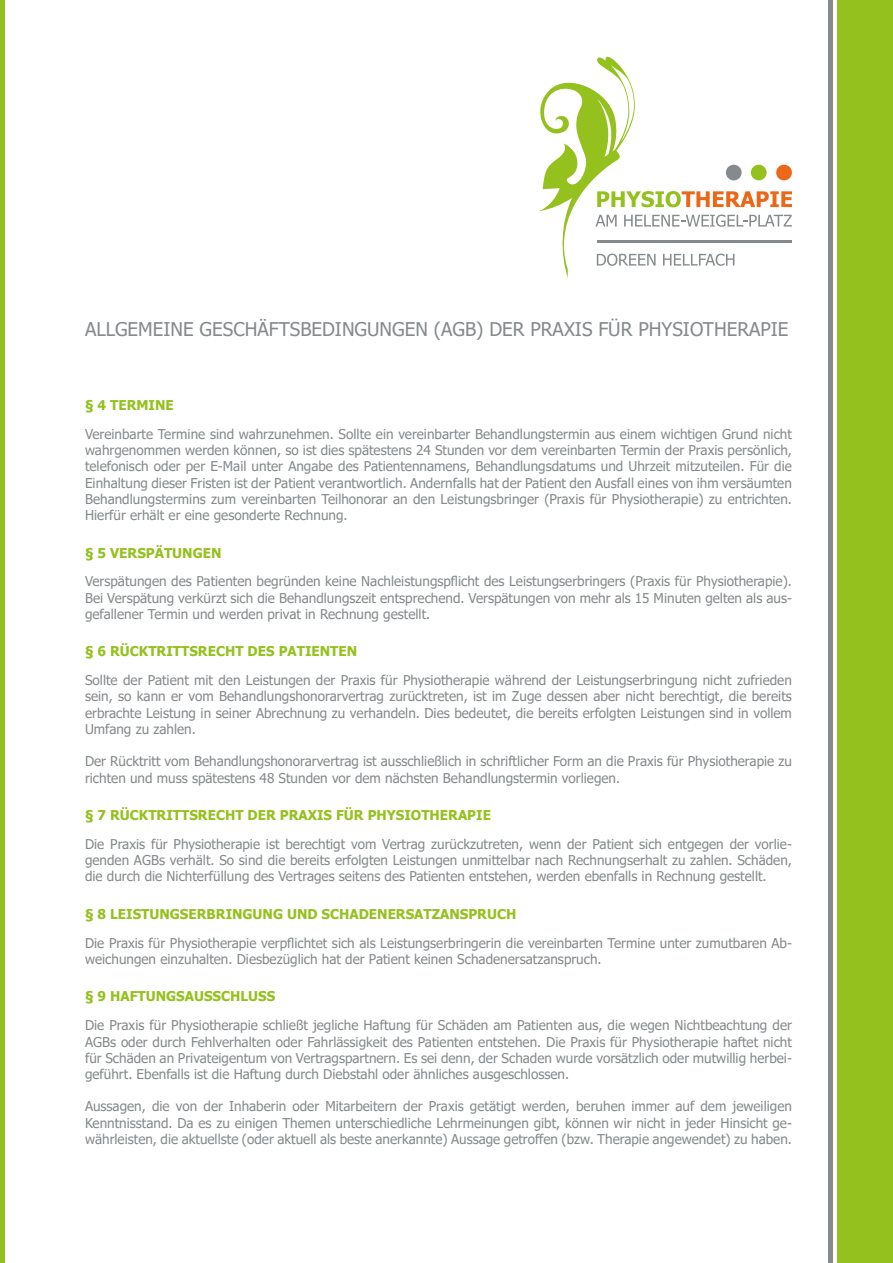
<style>
.page{position:relative;width:893px;height:1263px;background:#fff}
.page>*{position:absolute;margin:0;border:0;box-sizing:border-box;transform-origin:0 0}
.t1{font:18.9px "Tahoma";color:#868a8c}
.t2{font:13.5px/16.2px "Tahoma";color:#868a8c;text-align:justify}
.t3{font:700 13.5px "Tahoma";color:#95c11e}
</style>
<div class="page">
<div style="left:837px;top:0;width:56px;height:1263px;background:#95c11e"></div>
<hr style="left:829px;top:0;width:4px;height:1263px;background:#868a8c">
<hr style="left:0;top:0;width:4px;height:1263px;background:#95c11e">
<svg style="left:539px;top:57px;width:253px;height:221px"></svg>
<h1 class="t1" style="left:85px;top:317px;width:705px">ALLGEMEINE GESCHÄFTSBEDINGUNGEN (AGB) DER PRAXIS FÜR PHYSIOTHERAPIE</h1>
<p class="t3" style="left:85px;top:396px;width:90px">§ 4 TERMINE</p>
<p class="t2" style="left:85px;top:427px;width:708px">Vereinbarte Termine sind wahrzunehmen. Sollte ein vereinbarter Behandlungstermin aus einem wichtigen Grund nicht wahrgenommen werden können, so ist dies spätestens 24 Stunden vor dem vereinbarten Termin der Praxis persönlich, telefonisch oder per E-Mail unter Angabe des Patientennamens, Behandlungsdatums und Uhrzeit mitzuteilen. Für die Einhaltung dieser Fristen ist der Patient verantwortlich. Andernfalls hat der Patient den Ausfall eines von ihm versäumten Behandlungstermins zum vereinbarten Teilhonorar an den Leistungsbringer (Praxis für Physiotherapie) zu entrichten.<br>Hierfür erhält er eine gesonderte Rechnung.</p>
<p class="t3" style="left:85px;top:543px;width:138px">§ 5 VERSPÄTUNGEN</p>
<p class="t2" style="left:85px;top:574px;width:708px">Verspätungen des Patienten begründen keine Nachleistungspflicht des Leistungserbringers (Praxis für Physiotherapie).<br>Bei Verspätung verkürzt sich die Behandlungszeit entsprechend. Verspätungen von mehr als 15 Minuten gelten als aus&shy;gefallener Termin und werden privat in Rechnung gestellt.</p>
<p class="t3" style="left:85px;top:642px;width:274px">§ 6 RÜCKTRITTSRECHT DES PATIENTEN</p>
<p class="t2" style="left:85px;top:673px;width:708px">Sollte der Patient mit den Leistungen der Praxis für Physiotherapie während der Leistungserbringung nicht zufrieden sein, so kann er vom Behandlungshonorarvertrag zurücktreten, ist im Zuge dessen aber nicht berechtigt, die bereits erbrachte Leistung in seiner Abrechnung zu verhandeln. Dies bedeutet, die bereits erfolgten Leistungen sind in vollem Umfang zu zahlen.</p>
<p class="t2" style="left:85px;top:754px;width:708px">Der Rücktritt vom Behandlungshonorarvertrag ist ausschließlich in schriftlicher Form an die Praxis für Physiotherapie zu richten und muss spätestens 48 Stunden vor dem nächsten Behandlungstermin vorliegen.</p>
<p class="t3" style="left:85px;top:805px;width:407px">§ 7 RÜCKTRITTSRECHT DER PRAXIS FÜR PHYSIOTHERAPIE</p>
<p class="t2" style="left:85px;top:837px;width:708px">Die Praxis für Physiotherapie ist berechtigt vom Vertrag zurückzutreten, wenn der Patient sich entgegen der vorlie&shy;genden AGBs verhält. So sind die bereits erfolgten Leistungen unmittelbar nach Rechnungserhalt zu zahlen. Schäden, die durch die Nichterfüllung des Vertrages seitens des Patienten entstehen, werden ebenfalls in Rechnung gestellt.</p>
<p class="t3" style="left:85px;top:904px;width:433px">§ 8 LEISTUNGSERBRINGUNG UND SCHADENERSATZANSPRUCH</p>
<p class="t2" style="left:85px;top:935px;width:708px">Die Praxis für Physiotherapie verpflichtet sich als Leistungserbringerin die vereinbarten Termine unter zumutbaren Ab&shy;weichungen einzuhalten. Diesbezüglich hat der Patient keinen Schadenersatzanspruch.</p>
<p class="t3" style="left:85px;top:987px;width:192px">§ 9 HAFTUNGSAUSSCHLUSS</p>
<p class="t2" style="left:85px;top:1018px;width:708px">Die Praxis für Physiotherapie schließt jegliche Haftung für Schäden am Patienten aus, die wegen Nichtbeachtung der AGBs oder durch Fehlverhalten oder Fahrlässigkeit des Patienten entstehen. Die Praxis für Physiotherapie haftet nicht für Schäden an Privateigentum von Vertragspartnern. Es sei denn, der Schaden wurde vorsätzlich oder mutwillig herbei&shy;geführt. Ebenfalls ist die Haftung durch Diebstahl oder ähnliches ausgeschlossen.</p>
<p class="t2" style="left:85px;top:1099px;width:708px">Aussagen, die von der Inhaberin oder Mitarbeitern der Praxis getätigt werden, beruhen immer auf dem jeweiligen Kenntnisstand. Da es zu einigen Themen unterschiedliche Lehrmeinungen gibt, können wir nicht in jeder Hinsicht ge&shy;währleisten, die aktuellste (oder aktuell als beste anerkannte) Aussage getroffen (bzw. Therapie angewendet) zu haben.</p>
</div>
